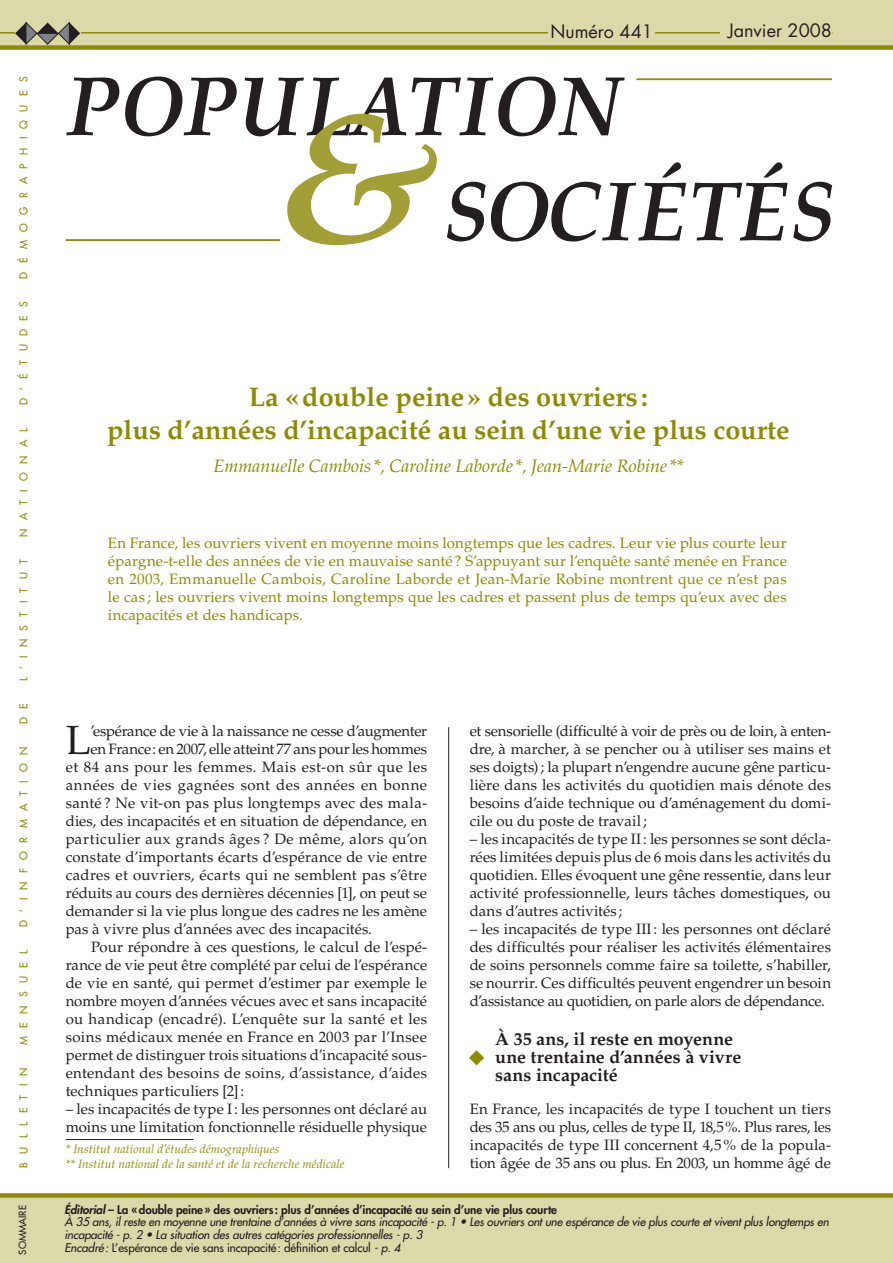
<style>
.page{position:relative;width:893px;height:1263px;background:#fff}
.page>*{position:absolute;margin:0;border:0;box-sizing:border-box;transform-origin:0 0}
.Lettrine{font:40.65px "Palatino LT Std";color:#231f20}
.Titre_édito{font:700 27px/33px "Palatino LT Std";color:#8d8b02;text-align:center}
.Inter_titre{font:700 18px "Palatino LT Std";color:#231f20}
.Titre_édito-2{font:italic 18px "Palatino LT Std";color:#8d8b02}
.t1{font:18px "Futura Std";color:#231f20}
.Premier_parapgraph{font:15px/18px "Palatino LT Std";letter-spacing:-.005em;color:#231f20;text-align:justify}
.Paragraphes{font:15px/18px "Palatino LT Std";letter-spacing:.02em;color:#231f20;text-align:justify}
.Chapeau{font:15px/18px "Palatino LT Std";letter-spacing:.015em;color:#8d8b02;text-align:justify}
.Lettrine-2{font:15px "Palatino LT Std";letter-spacing:.005em;color:#231f20}
.Lettrine-3{font:15px "Palatino LT Std";letter-spacing:-.02em;color:#231f20}
.Lettrine-4{font:15px "Palatino LT Std";letter-spacing:.04em;color:#231f20}
.Lettrine-5{font:15px "Palatino LT Std";letter-spacing:.025em;color:#231f20}
.Lettrine-6{font:15px "Palatino LT Std";letter-spacing:.03em;color:#231f20}
.Source{font:italic 12px "Palatino LT Std";letter-spacing:.01em;color:#8d8b02}
.t2{font:italic 500 11.7px/12.8px "Futura Std";letter-spacing:-.02em;color:#231f20}
.t3{font:800 11.7px "Futura Std";letter-spacing:-.01em;color:#231f20}
.t4{font:500 11.7px "Futura Std";letter-spacing:-.01em;color:#231f20}
.t5{font:500 10.5px "Futura Std";letter-spacing:.8em;color:#8d8b02}
.t6{font:500 9.75px "Futura Std";color:#231f20}
.s1{font-style:italic}
</style>
<div class="page">
<div style="left:0;top:0;width:893px;height:45px;background:#dbd8aa"></div>
<hr style="left:0;top:32px;width:832px;height:2px;background:#8d8b02">
<div style="left:0;top:45px;width:893px;height:5px;background:#8d8b02"></div>
<svg style="left:15px;top:22px;width:65px;height:22px"></svg>
<div style="left:548px;top:19px;width:107px;height:23px;background:#dbd8aa"></div>
<div style="left:721px;top:18px;width:111px;height:23px;background:#dbd8aa"></div>
<div style="left:0;top:1195px;width:893px;height:68px;background:#dbd8aa"></div>
<div style="left:0;top:1193px;width:893px;height:5px;background:#8d8b02"></div>
<svg style="left:66px;top:78px;width:53px;height:57px"></svg>
<svg style="left:125px;top:77px;width:112px;height:59px"></svg>
<svg style="left:693px;top:162px;width:139px;height:80px"></svg>
<svg style="left:245px;top:77px;width:441px;height:168px"></svg>
<hr style="left:66px;top:239px;width:214px;height:2px;background:#8d8b02">
<hr style="left:636px;top:78px;width:196px;height:2px;background:#8d8b02">
<hr style="left:66px;top:1139px;width:127px;height:1px;background:#231f20">
<svg style="left:469px;top:1050px;width:15px;height:15px"></svg>
<hr style="left:448px;top:727px;width:1px;height:441px;background:#231f20">
<p class="t5" style="left:17px;top:279px;width:204px;rotate:-90deg">DÉMOGRAPHIQUES</p>
<p class="t5" style="left:17px;top:405px;width:106px;rotate:-90deg">D’ÉTUDES</p>
<p class="t5" style="left:17px;top:537px;width:111px;rotate:-90deg">NATIONAL</p>
<p class="t5" style="left:17px;top:681px;width:123px;rotate:-90deg">L’INSTITUT</p>
<p class="t5" style="left:17px;top:724px;width:22px;rotate:-90deg">D E</p>
<p class="t5" style="left:17px;top:927px;width:182px;rotate:-90deg">D’INFORMATION</p>
<p class="t5" style="left:17px;top:1045px;width:97px;rotate:-90deg">MENSUEL</p>
<p class="t5" style="left:17px;top:1168px;width:102px;rotate:-90deg">BULLETIN</p>
<p class="t6" style="left:17px;top:1255px;width:51px;rotate:-90deg">SOMMAIRE</p>
<p class="t1" style="left:551px;top:20px;width:104px">Numéro 441</p>
<p class="t1" style="left:728px;top:19px;width:105px">Janvier 2008</p>
<p class="Titre_édito" style="left:107px;top:380px;width:684px">La «double peine» des ouvriers :<br>plus d’années d’incapacité au sein d’une vie plus courte</p>
<p class="Titre_édito-2" style="left:213px;top:455px;width:471px">Emmanuelle Cambois*, Caroline Laborde*, Jean-Marie Robine**</p>
<p class="Chapeau" style="left:108px;top:534px;width:680px">En France, les ouvriers vivent en moyenne moins longtemps que les cadres. Leur vie plus courte leur épargne-t-elle des années de vie en mauvaise santé ? S’appuyant sur l’enquête santé menée en France en 2003, Emmanuelle Cambois, Caroline Laborde et Jean-Marie Robine montrent que ce n’est pas le cas ; les ouvriers vivent moins longtemps que les cadres et passent plus de temps qu’eux avec des incapacités et des handicaps.</p>
<p class="Premier_parapgraph" style="left:470px;top:722px;width:363px">et sensorielle (difficulté à voir de près ou de loin, à enten&shy;dre, à marcher, à se pencher ou à utiliser ses mains et ses doigts); la plupart n’engendre aucune gêne particu&shy;lière dans les activités du quotidien mais dénote des besoins d’aide technique ou d’aménagement du domi&shy;cile ou du poste de travail;</p>
<p class="Premier_parapgraph" style="left:470px;top:830px;width:363px">– les incapacités de type II: les personnes se sont décla&shy;rées limitées depuis plus de 6 mois dans les activités du quotidien. Elles évoquent une gêne ressentie, dans leur activité professionnelle, leurs tâches domestiques, ou dans d’autres activités ;</p>
<p class="Premier_parapgraph" style="left:470px;top:920px;width:363px">– les incapacités de type III: les personnes ont déclaré des difficultés pour réaliser les activités élémentaires de soins personnels comme faire sa toilette, s’habiller, se nourrir. Ces difficultés peuvent engendrer un besoin d’assistance au quotidien, on parle alors de dépendance.</p>
<p class="Inter_titre" style="left:495px;top:1028px;width:239px">à 35 ans, il reste en moyenne</p>
<p class="Inter_titre" style="left:495px;top:1046px;width:248px">une trentaine d’années à vivre</p>
<p class="Inter_titre" style="left:495px;top:1064px;width:124px">sans incapacité</p>
<p class="Premier_parapgraph" style="left:470px;top:1100px;width:363px">En France, les incapacités de type I touchent un tiers des 35 ans ou plus, celles de type II, 18,5%. Plus rares, les incapacités de type III concernent 4,5% de la popula&shy;tion âgée de 35 ans ou plus. En 2003, un homme âgé de</p>
<p class="Lettrine" style="left:66px;top:716px;width:26px">L</p>
<p class="Lettrine-3" style="left:91px;top:722px;width:338px">’espérance de vie à la naissance ne cesse d’augmenter</p>
<p class="Lettrine-3" style="left:91px;top:740px;width:338px">en France: en 2007, elle atteint 77 ans pour les hommes</p>
<p class="Lettrine-6" style="left:66px;top:758px;width:363px">et 84 ans pour les femmes. Mais est-on sûr que les</p>
<p class="Lettrine-4" style="left:66px;top:776px;width:363px">années de vies gagnées sont des années en bonne</p>
<p class="Lettrine-2" style="left:66px;top:794px;width:363px">santé ? Ne vit-on pas plus longtemps avec des mala-</p>
<p class="Lettrine-2" style="left:66px;top:812px;width:363px">dies, des incapacités et en situation de dépendance, en</p>
<p class="Lettrine-4" style="left:66px;top:830px;width:363px">particulier aux grands âges ? De même, alors qu’on</p>
<p class="Lettrine-2" style="left:66px;top:848px;width:363px">constate d’importants écarts d’espérance de vie entre</p>
<p class="Lettrine-5" style="left:66px;top:866px;width:363px">cadres et ouvriers, écarts qui ne semblent pas s’être</p>
<p class="Lettrine-2" style="left:66px;top:884px;width:363px">réduits au cours des dernières décennies [1], on peut se</p>
<p class="Lettrine-2" style="left:66px;top:902px;width:363px">demander si la vie plus longue des cadres ne les amène</p>
<p class="Lettrine-2" style="left:66px;top:920px;width:308px">pas à vivre plus d’années avec des incapacités.</p>
<p class="Paragraphes" style="left:66px;top:938px;width:363px;text-indent:26px">Pour répondre à ces questions, le calcul de l’espé&shy;rance de vie peut être complété par celui de l’espérance de vie en santé, qui permet d’estimer par exemple le nombre moyen d’années vécues avec et sans incapacité ou handicap (encadré). L’enquête sur la santé et les soins médicaux menée en France en 2003 par l’Insee permet de distinguer trois situations d’incapacité sous&shy;entendant des besoins de soins, d’assistance, d’aides techniques particuliers [2]:</p>
<p class="Premier_parapgraph" style="left:66px;top:1100px;width:363px">– les incapacités de type I: les personnes ont déclaré au moins une limitation fonctionnelle résiduelle physique</p>
<p class="Source" style="left:66px;top:1141px;width:215px">* Institut national d’études démographiques</p>
<p class="Source" style="left:66px;top:1157px;width:280px">** Institut national de la santé et de la recherche médicale</p>
<p class="t3" style="left:65px;top:1202px;width:494px"><span class="s1">Éditorial</span> – La «double peine» des ouvriers : plus d’années d’incapacité au sein d’une vie plus courte</p>
<p class="t2" style="left:65px;top:1216px;width:766px">à 35 ans, il reste en moyenne une trentaine d’années à vivre sans incapacité - p. 1 • Les ouvriers ont une espérance de vie plus courte et vivent plus longtemps en incapacité - p. 2 • La situation des autres catégories professionnelles - p. 3</p>
<p class="t4" style="left:65px;top:1240px;width:338px"><span class="s1">Encadré:</span> L’espérance de vie sans incapacité: définition et calcul <span class="s1">- p. 4</span></p>
</div>
